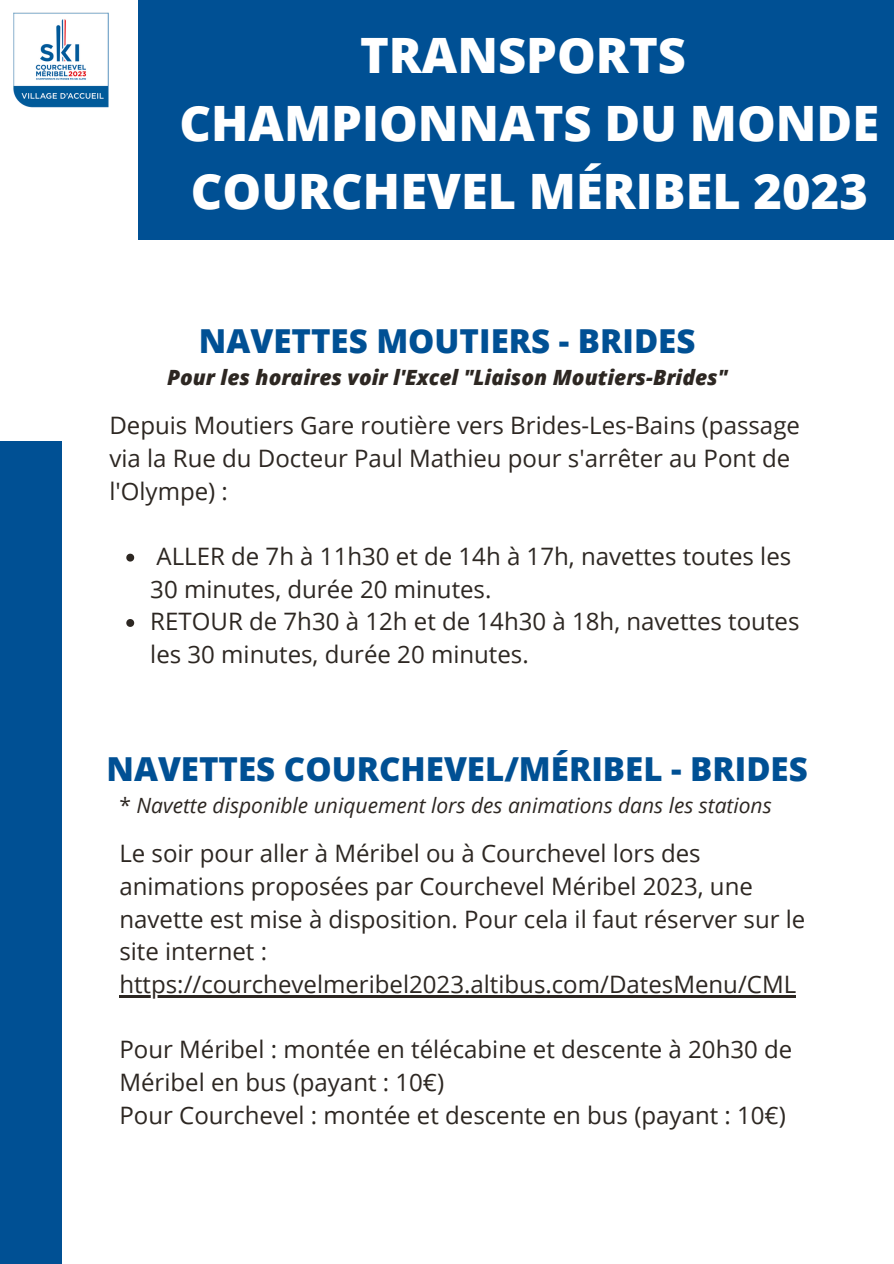
<style>
.page{position:relative;width:894px;height:1264px;background:#fff}
.page>*{position:absolute;margin:0;border:0;box-sizing:border-box;transform-origin:0 0}
.t1{font:800 48.75px/68.1px "Open Sans";color:#fff;text-align:center}
.t2{font:800 33px "Open Sans";color:#005094}
.t3{font:24px/32.7px "Open Sans";color:#2d2722}
.t4{font:italic 21px "Open Sans";color:#2d2722}
.t5{font:italic 800 21px "Open Sans";color:#2d2722}
.s1{font-style:normal}
</style>
<div class="page">
<div style="left:139px;top:0;width:754px;height:239px;background:#005094"></div>
<img style="left:13px;top:12px;width:96px;height:96px">
<svg style="left:126px;top:553px;width:8px;height:8px"></svg>
<svg style="left:126px;top:619px;width:8px;height:8px"></svg>
<hr style="left:119px;top:995px;width:94px;height:2px;background:#2d2722">
<hr style="left:213px;top:995px;width:387px;height:2px;background:#2d2722">
<hr style="left:600px;top:995px;width:196px;height:2px;background:#2d2722">
<div style="left:0;top:441px;width:61px;height:822px;background:#005094"></div>
<h1 class="t1" style="left:179px;top:20px;width:701px">TRANSPORTS<br>CHAMPIONNATS DU MONDE<br>COURCHEVEL MÉRIBEL 2023</h1>
<h2 class="t2" style="left:199px;top:317px;width:498px">NAVETTES MOUTIERS - BRIDES</h2>
<p class="t5" style="left:167px;top:362px;width:561px">Pour les horaires voir l'Excel "Liaison Moutiers-Brides"</p>
<p class="t3" style="left:109px;top:408px;width:692px">Depuis Moutiers Gare routière vers Brides-Les-Bains (passage via la Rue du Docteur Paul Mathieu pour s'arrêter au Pont de l'Olympe) :</p>
<p class="t3" style="left:150px;top:539px;width:650px">ALLER de 7h à 11h30 et de 14h à 17h, navettes toutes les 30 minutes, durée 20 minutes.<br>RETOUR de 7h30 à 12h et de 14h30 à 18h, navettes toutes les 30 minutes, durée 20 minutes.</p>
<h2 class="t2" style="left:106px;top:745px;width:702px">NAVETTES COURCHEVEL/MÉRIBEL - BRIDES</h2>
<p class="t4" style="left:119px;top:790px;width:653px"><span class="s1">*</span> Navette disponible uniquement lors des animations dans les stations</p>
<p class="t3" style="left:119px;top:836px;width:687px">Le soir pour aller à Méribel ou à Courchevel lors des animations proposées par Courchevel Méribel 2023, une navette est mise à disposition. Pour cela il faut réserver sur le site internet : https://courchevelmeribel2023.altibus.com/DatesMenu/CML</p>
<p class="t3" style="left:119px;top:1032px;width:674px">Pour Méribel : montée en télécabine et descente à 20h30 de<br>Méribel en bus (payant : 10€)<br>Pour Courchevel : montée et descente en bus (payant : 10€)</p>
</div>
